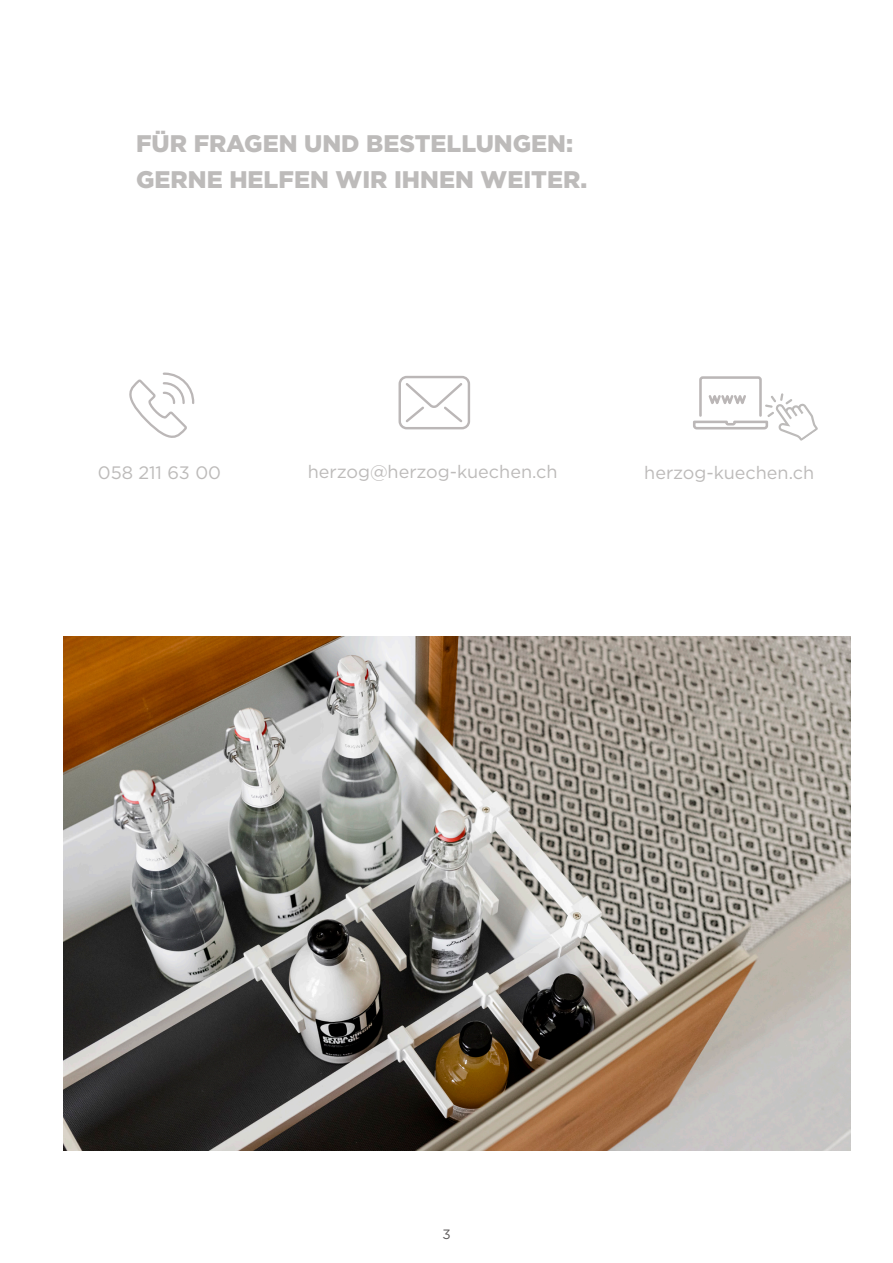
<style>
.page{position:relative;width:893px;height:1263px;background:#fff}
.page>*{position:absolute;margin:0;border:0;box-sizing:border-box;transform-origin:0 0}
.tfz{font:900 24px "Gotham";color:#bdbbba}
.tfz-2{font:18px "Gotham";color:#bdbbba}
.t1{font:13.5px "Gotham";color:#5a5757}
</style>
<div class="page">
<img style="left:64px;top:636px;width:786px;height:514px">
<svg style="left:129px;top:372px;width:66px;height:66px"></svg>
<svg style="left:398px;top:375px;width:72px;height:55px"></svg>
<svg style="left:693px;top:376px;width:125px;height:65px"></svg>
<p class="tfz" style="left:136px;top:127px;width:438px">FÜR FRAGEN UND BESTELLUNGEN:</p>
<p class="tfz" style="left:136px;top:163px;width:453px">GERNE HELFEN WIR IHNEN WEITER.</p>
<p class="tfz-2" style="left:98px;top:461px;width:125px">058 211 63 00</p>
<p class="tfz-2" style="left:308px;top:460px;width:251px">herzog@herzog-kuechen.ch</p>
<p class="tfz-2" style="left:644px;top:461px;width:171px">herzog-kuechen.ch</p>
<p class="t1" style="left:442px;top:1225px;width:10px">3</p>
</div>
